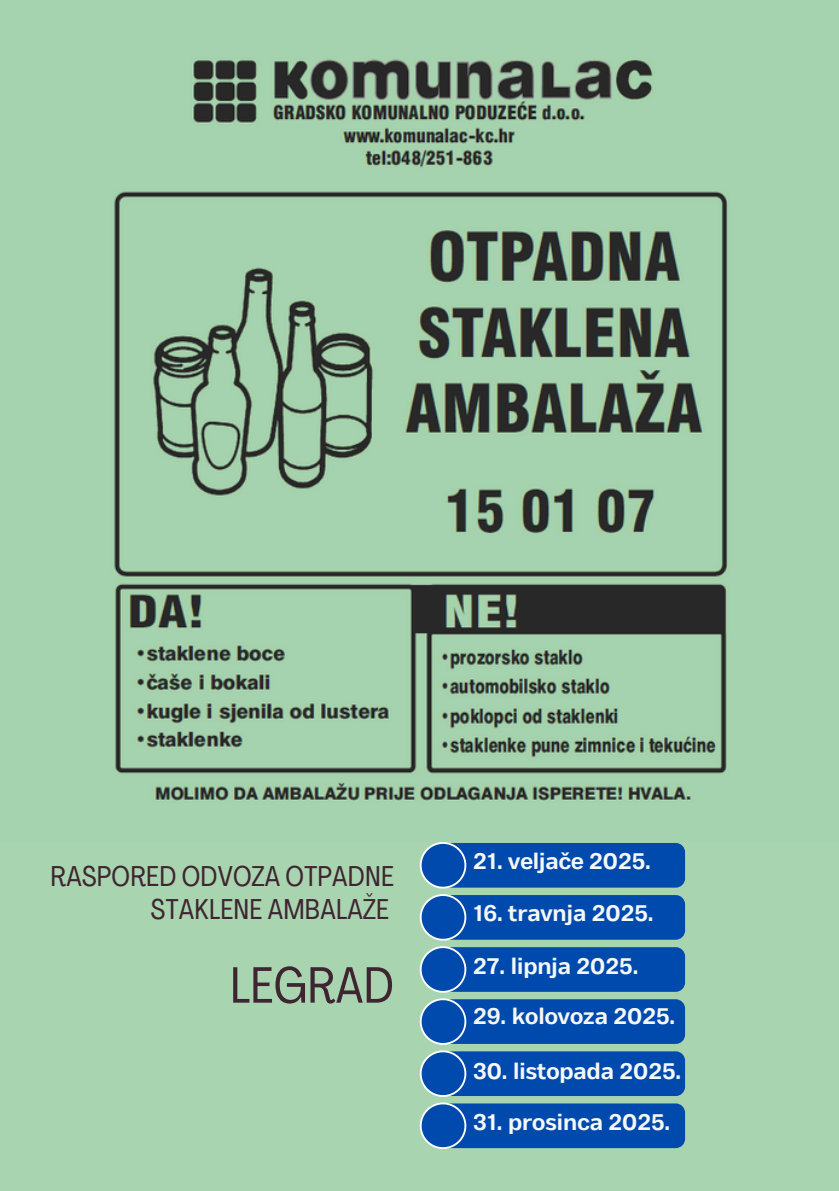
<style>
.page{position:relative;width:839px;height:1191px;background:#fff}
.page>*{position:absolute;margin:0;border:0;box-sizing:border-box;transform-origin:0 0}
.t1{font:50.2px "Agrandir Tight";letter-spacing:.01em;color:#3f2532}
.t2{font:28.2px/33px "Agrandir Tight";letter-spacing:.01em;color:#3f2532;text-align:right}
.t3{font:700 23.2px "Body Text";color:#f5f8f6}
</style>
<div class="page">
<div style="left:0;top:0;width:838px;height:1191px;background:#a8d4af"></div>
<img style="left:114px;top:59px;width:614px;height:742px">
<svg style="left:420px;top:842px;width:265px;height:307px;background:#1e62ae"></svg>
<p class="t2" style="left:51px;top:862px;width:345px">RASPORED ODVOZA OTPADNE<br>STAKLENE AMBALAŽE</p>
<h2 class="t1" style="left:230px;top:965px;width:165px">LEGRAD</h2>
<h1 class="t3" style="left:473px;top:847px;width:179px">21. veljače 2025.</h1>
<p class="t3" style="left:473px;top:900px;width:182px">16. travnja 2025.</p>
<p class="t3" style="left:473px;top:952px;width:167px">27. lipnja 2025.</p>
<p class="t3" style="left:473px;top:1002px;width:203px">29. kolovoza 2025.</p>
<p class="t3" style="left:473px;top:1057px;width:209px">30. listopada 2025.</p>
<p class="t3" style="left:473px;top:1108px;width:198px">31. prosinca 2025.</p>
</div>
